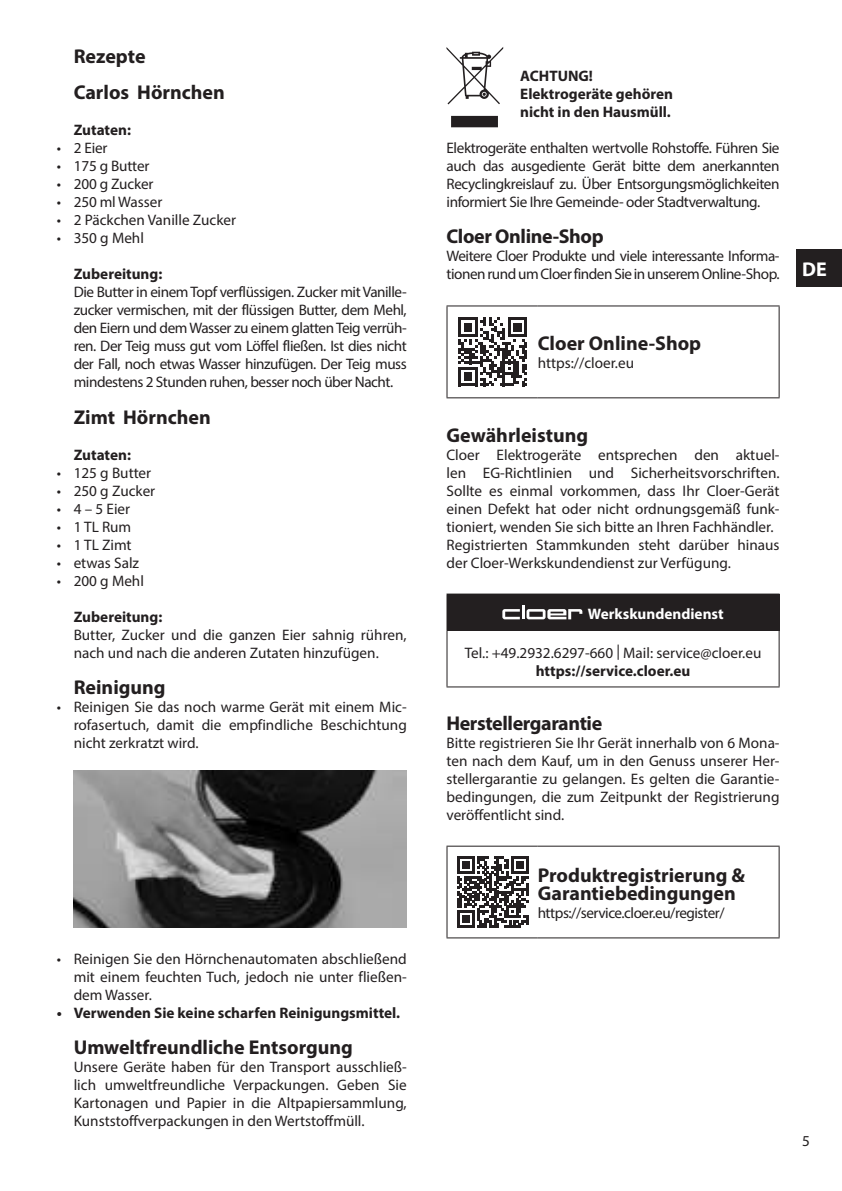
<style>
.page{position:relative;width:842px;height:1191px;background:#fff}
.page>*{position:absolute;margin:0;border:0;box-sizing:border-box;transform-origin:0 0}
.t1{font:700 20px/36px "Myriad Pro";color:#231f20}
.t2{font:700 20px "Myriad Pro";letter-spacing:-.02em;color:#231f20}
.t3{font:700 20px "Myriad Pro";color:#fff}
.t4{font:15.2px/18px "Myriad Pro";color:#231f20;text-align:justify}
.t5{font:700 15.2px/18px "Myriad Pro";color:#231f20}
.t6{font:15.2px/18px "Myriad Pro";letter-spacing:-.03em;color:#231f20}
.t7{font:700 15.2px "Myriad Pro";color:#fff}
</style>
<div class="page">
<img style="left:74px;top:770px;width:333px;height:157px">
<svg style="left:446px;top:47px;width:57px;height:80px"></svg>
<hr style="left:446px;top:305px;width:92px;height:1px;background:#231f20">
<hr style="left:446px;top:306px;width:1px;height:91px;background:#231f20">
<hr style="left:538px;top:305px;width:242px;height:1px;background:#231f20">
<hr style="left:779px;top:306px;width:1px;height:91px;background:#231f20">
<hr style="left:446px;top:397px;width:92px;height:1px;background:#231f20">
<hr style="left:538px;top:397px;width:242px;height:1px;background:#231f20">
<svg style="left:458px;top:317px;width:69px;height:69px"></svg>
<div style="left:447px;top:594px;width:332px;height:36px;background:#231f20"></div>
<hr style="left:779px;top:594px;width:1px;height:36px;background:#231f20">
<hr style="left:446px;top:630px;width:1px;height:56px;background:#231f20">
<hr style="left:446px;top:686px;width:334px;height:1px;background:#231f20">
<hr style="left:446px;top:593px;width:334px;height:1px;background:#231f20">
<hr style="left:446px;top:594px;width:1px;height:36px;background:#231f20">
<hr style="left:779px;top:630px;width:1px;height:56px;background:#231f20">
<hr style="left:522px;top:605px;width:3px;height:14px;background:#fff">
<svg style="left:502px;top:609px;width:18px;height:10px"></svg>
<svg style="left:526px;top:609px;width:56px;height:10px"></svg>
<hr style="left:446px;top:845px;width:92px;height:1px;background:#231f20">
<hr style="left:446px;top:846px;width:1px;height:91px;background:#231f20">
<hr style="left:446px;top:937px;width:92px;height:1px;background:#231f20">
<hr style="left:538px;top:845px;width:242px;height:1px;background:#231f20">
<hr style="left:779px;top:846px;width:1px;height:91px;background:#231f20">
<hr style="left:538px;top:937px;width:242px;height:1px;background:#231f20">
<svg style="left:457px;top:856px;width:71px;height:71px"></svg>
<div style="left:797px;top:249px;width:45px;height:38px;background:#231f20"></div>
<h1 class="t1" style="left:74px;top:39px;width:153px">Rezepte<br>Carlos Hörnchen</h1>
<p class="t5" style="left:74px;top:122px;width:59px">Zutaten:</p>
<p class="t4" style="left:57px;top:140px;width:52px">• 2 Eier</p>
<p class="t4" style="left:57px;top:158px;width:94px">• 175 g Butter</p>
<p class="t4" style="left:57px;top:176px;width:98px">• 200 g Zucker</p>
<p class="t4" style="left:57px;top:194px;width:107px">• 250 ml Wasser</p>
<p class="t4" style="left:57px;top:212px;width:181px">• 2 Päckchen Vanille Zucker</p>
<p class="t4" style="left:57px;top:230px;width:89px">• 350 g Mehl</p>
<p class="t5" style="left:74px;top:266px;width:90px">Zubereitung:</p>
<p class="t4" style="left:74px;top:284px;width:335px">Die Butter in einem Topf verflüssigen. Zucker mit Vanille&shy;zucker vermischen, mit der flüssigen Butter, dem Mehl, den Eiern und dem Wasser zu einem glatten Teig verrüh&shy;ren. Der Teig muss gut vom Löffel fließen. Ist dies nicht der Fall, noch etwas Wasser hinzufügen. Der Teig muss mindestens 2 Stunden ruhen, besser noch über Nacht.</p>
<h1 class="t1" style="left:74px;top:399px;width:139px">Zimt Hörnchen</h1>
<p class="t5" style="left:74px;top:446px;width:59px">Zutaten:</p>
<p class="t4" style="left:57px;top:464px;width:96px">• 125 g Butter</p>
<p class="t4" style="left:57px;top:482px;width:100px">• 250 g Zucker</p>
<p class="t4" style="left:57px;top:500px;width:75px">• 4 – 5 Eier</p>
<p class="t4" style="left:57px;top:518px;width:76px">• 1 TL Rum</p>
<p class="t4" style="left:57px;top:536px;width:76px">• 1 TL Zimt</p>
<p class="t4" style="left:57px;top:554px;width:84px">• etwas Salz</p>
<p class="t4" style="left:57px;top:572px;width:89px">• 200 g Mehl</p>
<p class="t5" style="left:74px;top:608px;width:90px">Zubereitung:</p>
<p class="t4" style="left:74px;top:626px;width:335px">Butter, Zucker und die ganzen Eier sahnig rühren, nach und nach die anderen Zutaten hinzufügen.</p>
<h1 class="t1" style="left:74px;top:669px;width:93px">Reinigung</h1>
<p class="t4" style="left:74px;top:698px;width:335px;text-indent:-17px">• Reinigen Sie das noch warme Gerät mit einem Mic&shy;rofasertuch, damit die empfindliche Beschichtung nicht zerkratzt wird.</p>
<p class="t4" style="left:74px;top:950px;width:335px;text-indent:-17px">• Reinigen Sie den Hörnchenautomaten abschließend mit einem feuchten Tuch, jedoch nie unter fließen&shy;dem Wasser.</p>
<p class="t5" style="left:57px;top:1004px;width:345px">• Verwenden Sie keine scharfen Reinigungsmittel.</p>
<h1 class="t1" style="left:74px;top:1029px;width:281px">Umweltfreundliche Entsorgung</h1>
<p class="t4" style="left:74px;top:1058px;width:335px">Unsere Geräte haben für den Transport ausschließ&shy;lich umweltfreundliche Verpackungen. Geben Sie Kartonagen und Papier in die Altpapiersammlung, Kunststoffverpackungen in den Wertstoffmüll.</p>
<p class="t5" style="left:520px;top:68px;width:154px">ACHTUNG!<br>Elektrogeräte gehören nicht in den Hausmüll.</p>
<p class="t4" style="left:446px;top:140px;width:335px">Elektrogeräte enthalten wertvolle Rohstoffe. Führen Sie auch das ausgediente Gerät bitte dem anerkannten Recyclingkreislauf zu. Über Entsorgungsmöglichkeiten informiert Sie Ihre Gemeinde- oder Stadtverwaltung.</p>
<h1 class="t2" style="left:446px;top:226px;width:159px">Cloer Online-Shop</h1>
<p class="t6" style="left:446px;top:248px;width:335px">Weitere Cloer Produkte und viele interessante Informa&shy;tionen rund um Cloer finden Sie in unserem Online-Shop.</p>
<h1 class="t1" style="left:538px;top:326px;width:165px">Cloer Online-Shop</h1>
<p class="t4" style="left:538px;top:355px;width:98px">https://cloer.eu</p>
<h1 class="t1" style="left:446px;top:417px;width:143px">Gewährleistung</h1>
<p class="t4" style="left:446px;top:446px;width:335px;text-align:left">Cloer Elektrogeräte entsprechen den aktuel&shy;len EG-Richtlinien und Sicherheitsvorschriften.<br>Sollte es einmal vorkommen, dass Ihr Cloer-Gerät einen Defekt hat oder nicht ordnungsgemäß funk&shy;tioniert, wenden Sie sich bitte an Ihren Fachhändler.<br>Registrierten Stammkunden steht darüber hinaus der Cloer-Werkskundendienst zur Verfügung.</p>
<p class="t7" style="left:588px;top:606px;width:137px">Werkskundendienst</p>
<p class="t4" style="left:465px;top:644px;width:298px">Tel.: +49.2932.6297-660 | Mail: service@cloer.eu</p>
<p class="t5" style="left:536px;top:662px;width:156px">https://service.cloer.eu</p>
<h1 class="t2" style="left:446px;top:712px;width:157px">Herstellergarantie</h1>
<p class="t4" style="left:446px;top:734px;width:335px">Bitte registrieren Sie Ihr Gerät innerhalb von 6 Mona&shy;ten nach dem Kauf, um in den Genuss unserer Her&shy;stellergarantie zu gelangen. Es gelten die Garantie&shy;bedingungen, die zum Zeitpunkt der Registrierung veröffentlicht sind.</p>
<h1 class="t1" style="left:538px;top:866px;width:209px;line-height:18px">Produktregistrierung &amp;<br>Garantiebedingungen</h1>
<p class="t6" style="left:538px;top:904px;width:188px">https://service.cloer.eu/register/</p>
<h1 class="t3" style="left:802px;top:259px;width:26px">DE</h1>
<p class="t4" style="left:802px;top:1132px;width:9px">5</p>
</div>
